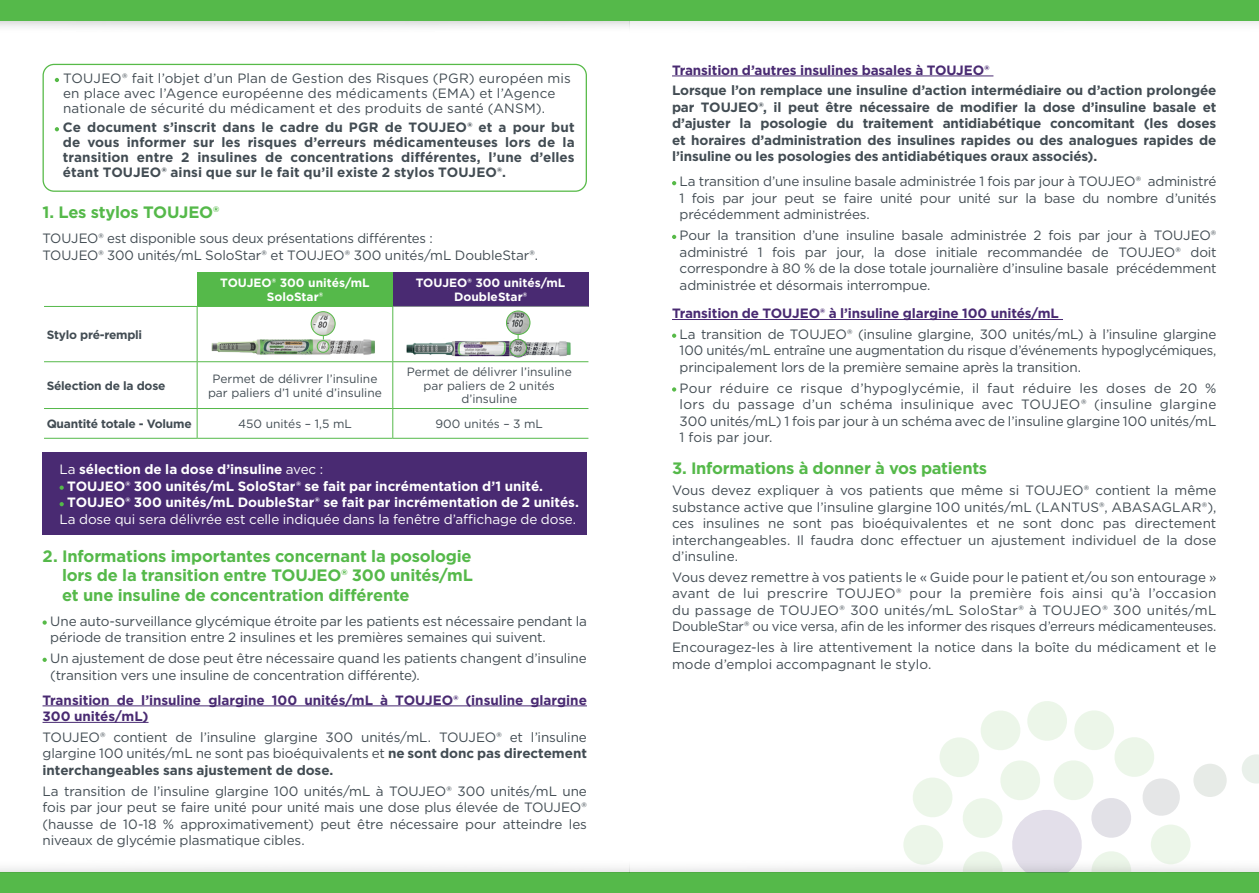
<style>
.page{position:relative;width:1259px;height:893px;background:#fff}
.page>*{position:absolute;margin:0;border:0;box-sizing:border-box;transform-origin:0 0}
.t1{font:700 16.5px/19.5px "Gotham";letter-spacing:-.015em;color:#55b94a;text-align:justify}
.t2{font:13.5px/16.5px "Gotham";letter-spacing:-.01em;color:#424c53;text-align:justify}
.t3{font:700 13.5px/16.5px "Gotham";letter-spacing:-.005em;color:#424c53;text-align:justify}
.t4{font:13.5px/15px "Gotham";letter-spacing:.015em;color:#424c53}
.t5{font:700 13.5px/16.5px "Gotham";letter-spacing:-.005em;color:#492a72}
.t6{font:700 13.5px/16.5px "Gotham";letter-spacing:-.005em;color:#fff}
.t7{font:13.5px "Gotham";letter-spacing:-.01em;color:#fff}
.t8{font:12px/13.5px "Gotham";color:#424c53;text-align:center}
.t9{font:700 12px/13.5px "Gotham";color:#fff;text-align:center}
.t10{font:700 12px "Gotham";letter-spacing:-.02em;color:#424c53}
.s1{font-weight:400}
.s2{font-weight:700}
</style>
<div class="page">
<img style="left:42px;top:63px;width:545px;height:17px">
<img style="left:0;top:20px;width:1259px;height:9px">
<div style="left:0;top:0;width:1259px;height:20px;background:#55b94a"></div>
<div style="left:0;top:873px;width:1259px;height:20px;background:#55b94a"></div>
<hr style="left:672px;top:76px;width:321px;height:1px;background:#492a72">
<svg style="left:672px;top:181px;width:4px;height:4px"></svg>
<svg style="left:672px;top:235px;width:4px;height:4px"></svg>
<hr style="left:43px;top:705px;width:544px;height:1px;background:#492a72">
<hr style="left:43px;top:722px;width:106px;height:1px;background:#492a72">
<svg style="left:43px;top:620px;width:4px;height:5px"></svg>
<svg style="left:43px;top:658px;width:4px;height:4px"></svg>
<hr style="left:672px;top:319px;width:391px;height:1px;background:#492a72">
<svg style="left:672px;top:334px;width:4px;height:4px"></svg>
<svg style="left:672px;top:387px;width:4px;height:5px"></svg>
<div style="left:43px;top:452px;width:544px;height:83px;background:#492a72"></div>
<svg style="left:60px;top:486px;width:4px;height:4px"></svg>
<svg style="left:60px;top:502px;width:4px;height:4px"></svg>
<div style="left:1150px;top:824px;width:40px;height:40px;background:#ecf6e9;border-radius:50%"></div>
<div style="left:903px;top:825px;width:40px;height:40px;background:#f5faf4;border-radius:50%"></div>
<svg style="left:910px;top:701px;width:270px;height:131px"></svg>
<div style="left:1193px;top:764px;width:33px;height:33px;background:#e7ebe7;border-radius:50%"></div>
<svg style="left:1242px;top:754px;width:17px;height:30px"></svg>
<svg style="left:55px;top:78px;width:4px;height:4px"></svg>
<svg style="left:55px;top:127px;width:4px;height:4px"></svg>
<div style="left:43px;top:64px;width:544px;height:128px;border:1px solid #57ba48;border-radius:11px"></div>
<div style="left:197px;top:272px;width:196px;height:34px;background:#55b94a"></div>
<div style="left:393px;top:272px;width:195px;height:34px;background:#492a72"></div>
<svg style="left:44px;top:307px;width:544px;height:131px"></svg>
<hr style="left:393px;top:306px;width:195px;height:1px;background:#888f93">
<hr style="left:44px;top:306px;width:153px;height:1px;background:#55b94a">
<hr style="left:197px;top:307px;width:1px;height:54px;background:#55b94a">
<hr style="left:197px;top:306px;width:196px;height:1px;background:#55b94a">
<hr style="left:392px;top:307px;width:1px;height:54px;background:#55b94a">
<hr style="left:44px;top:361px;width:153px;height:1px;background:#55b94a">
<hr style="left:197px;top:362px;width:1px;height:46px;background:#55b94a">
<hr style="left:197px;top:361px;width:196px;height:1px;background:#55b94a">
<hr style="left:392px;top:362px;width:1px;height:46px;background:#55b94a">
<hr style="left:393px;top:361px;width:195px;height:1px;background:#55b94a">
<hr style="left:44px;top:408px;width:153px;height:1px;background:#55b94a">
<hr style="left:44px;top:438px;width:153px;height:1px;background:#55b94a">
<svg style="left:197px;top:409px;width:1px;height:29px"></svg>
<hr style="left:197px;top:408px;width:196px;height:1px;background:#55b94a">
<hr style="left:197px;top:438px;width:196px;height:1px;background:#55b94a">
<svg style="left:392px;top:409px;width:1px;height:29px"></svg>
<hr style="left:393px;top:408px;width:195px;height:1px;background:#55b94a">
<hr style="left:393px;top:438px;width:195px;height:1px;background:#55b94a">
<img style="left:311px;top:312px;width:24px;height:24px;border-radius:12px">
<div style="left:311px;top:311px;width:24px;height:25px;border:1px solid #57ba48;border-radius:50%"></div>
<img style="left:203px;top:330px;width:176px;height:37px">
<div style="left:317px;top:340px;width:12px;height:13px;border:1px solid #57ba48;border-radius:50%"></div>
<img style="left:406px;top:338px;width:168px;height:21px">
<div style="left:509px;top:339px;width:18px;height:18px;border:1px solid #57ba48;border-radius:50%"></div>
<img style="left:506px;top:311px;width:24px;height:23px;border-radius:12px">
<div style="left:506px;top:311px;width:24px;height:24px;border:1px solid #57ba48;border-radius:50%"></div>
<img style="left:0;top:832px;width:1259px;height:41px">
<p class="t4" style="left:63px;top:71px;width:509px">TOUJEO® fait l’objet d’un Plan de Gestion des Risques (PGR) européen mis en place avec l’Agence européenne des médicaments (EMA) et l’Agence nationale de sécurité du médicament et des produits de santé (ANSM).</p>
<p class="t3" style="left:63px;top:120px;width:513px;line-height:15px">Ce document s’inscrit dans le cadre du PGR de TOUJEO® et a pour but de vous informer sur les risques d’erreurs médicamenteuses lors de la transition entre 2 insulines de concentrations différentes, l’une d’elles étant TOUJEO® ainsi que sur le fait qu’il existe 2 stylos TOUJEO®.</p>
<p class="t1" style="left:43px;top:203px;width:178px">1. Les stylos TOUJEO®</p>
<p class="t2" style="left:43px;top:230px;width:497px">TOUJEO® est disponible sous deux présentations différentes :<br>TOUJEO® 300 unités/mL SoloStar® et TOUJEO® 300 unités/mL DoubleStar®.</p>
<p class="t9" style="left:220px;top:276px;width:151px">TOUJEO® 300 unités/mL<br>SoloStar®</p>
<p class="t9" style="left:416px;top:276px;width:151px">TOUJEO® 300 unités/mL<br>DoubleStar®</p>
<p class="t10" style="left:47px;top:327px;width:97px">Stylo pré-rempli</p>
<p class="t10" style="left:47px;top:378px;width:120px">Sélection de la dose</p>
<p class="t8" style="left:208px;top:372px;width:175px">Permet de délivrer l’insuline par paliers d’1 unité d’insuline</p>
<p class="t8" style="left:407px;top:365px;width:166px">Permet de délivrer l’insuline par paliers de 2 unités d’insuline</p>
<p class="t10" style="left:47px;top:416px;width:147px">Quantité totale - Volume</p>
<p class="t8" style="left:238px;top:417px;width:115px">450 unités – 1,5 mL</p>
<p class="t8" style="left:435px;top:417px;width:109px">900 unités – 3 mL</p>
<p class="t6" style="left:67px;top:461px;width:513px;text-indent:-8px"><span class="s1">La</span> sélection de la dose d’insuline <span class="s1">avec :<br></span>TOUJEO® 300 unités/mL SoloStar® se fait par incrémentation d’1 unité.<br>TOUJEO® 300 unités/mL DoubleStar® se fait par incrémentation de 2 unités.</p>
<p class="t7" style="left:60px;top:510px;width:518px">La dose qui sera délivrée est celle indiquée dans la fenêtre d’affichage de dose.</p>
<p class="t1" style="left:62px;top:546px;width:412px;text-indent:-20px">2. Informations importantes concernant la posologie lors de la transition entre TOUJEO® 300 unités/mL et une insuline de concentration différente</p>
<p class="t2" style="left:50px;top:612px;width:538px">Une auto-surveillance glycémique étroite par les patients est nécessaire pendant la période de transition entre 2 insulines et les premières semaines qui suivent.</p>
<p class="t2" style="left:50px;top:650px;width:538px">Un ajustement de dose peut être nécessaire quand les patients changent d’insuline (transition vers une insuline de concentration différente).</p>
<p class="t5" style="left:43px;top:691px;width:546px">Transition de l’insuline glargine 100 unités/mL à TOUJEO® (insuline glargine<br>300 unités/mL)</p>
<p class="t2" style="left:43px;top:728px;width:546px">TOUJEO® contient de l’insuline glargine 300 unités/mL. TOUJEO® et l’insuline glargine 100 unités/mL ne sont pas bioéquivalents et <span class="s2">ne sont donc pas directement interchangeables sans ajustement de dose.</span></p>
<p class="t2" style="left:43px;top:782px;width:546px">La transition de l’insuline glargine 100 unités/mL à TOUJEO® 300 unités/mL une fois par jour peut se faire unité pour unité mais une dose plus élevée de TOUJEO® (hausse de 10-18 % approximativement) peut être nécessaire pour atteindre les niveaux de glycémie plasmatique cibles.</p>
<p class="t5" style="left:672px;top:61px;width:319px">Transition d’autres insulines basales à TOUJEO®</p>
<p class="t3" style="left:672px;top:82px;width:546px">Lorsque l’on remplace une insuline d’action intermédiaire ou d’action prolongée par TOUJEO®, il peut être nécessaire de modifier la dose d’insuline basale et d’ajuster la posologie du traitement antidiabétique concomitant (les doses et horaires d’administration des insulines rapides ou des analogues rapides de l’insuline ou les posologies des antidiabétiques oraux associés).</p>
<p class="t2" style="left:679px;top:173px;width:538px">La transition d’une insuline basale administrée 1 fois par jour à TOUJEO® administré 1 fois par jour peut se faire unité pour unité sur la base du nombre d’unités précédemment administrées.</p>
<p class="t2" style="left:679px;top:227px;width:538px">Pour la transition d’une insuline basale administrée 2 fois par jour à TOUJEO® administré 1 fois par jour, la dose initiale recommandée de TOUJEO® doit correspondre à 80 % de la dose totale journalière d’insuline basale précédemment administrée et désormais interrompue.</p>
<p class="t5" style="left:672px;top:305px;width:388px">Transition de TOUJEO® à l’insuline glargine 100 unités/mL</p>
<p class="t2" style="left:679px;top:326px;width:538px">La transition de TOUJEO® (insuline glargine, 300 unités/mL) à l’insuline glargine 100 unités/mL entraîne une augmentation du risque d’événements hypoglycémiques, principalement lors de la première semaine après la transition.</p>
<p class="t2" style="left:679px;top:379px;width:538px">Pour réduire ce risque d’hypoglycémie, il faut réduire les doses de 20 % lors du passage d’un schéma insulinique avec TOUJEO® (insuline glargine 300 unités/mL) 1 fois par jour à un schéma avec de l’insuline glargine 100 unités/mL 1 fois par jour.</p>
<p class="t1" style="left:672px;top:459px;width:317px">3. Informations à donner à vos patients</p>
<p class="t2" style="left:672px;top:482px;width:546px">Vous devez expliquer à vos patients que même si TOUJEO® contient la même substance active que l’insuline glargine 100 unités/mL (LANTUS®, ABASAGLAR®), ces insulines ne sont pas bioéquivalentes et ne sont donc pas directement interchangeables. Il faudra donc effectuer un ajustement individuel de la dose d’insuline.</p>
<p class="t2" style="left:672px;top:569px;width:546px">Vous devez remettre à vos patients le « Guide pour le patient et/ou son entourage » avant de lui prescrire TOUJEO® pour la première fois ainsi qu’à l’occasion du passage de TOUJEO® 300 unités/mL SoloStar® à TOUJEO® 300 unités/mL DoubleStar® ou vice versa, afin de les informer des risques d’erreurs médicamenteuses.</p>
<p class="t2" style="left:672px;top:639px;width:546px">Encouragez-les à lire attentivement la notice dans la boîte du médicament et le mode d’emploi accompagnant le stylo.</p>
</div>
